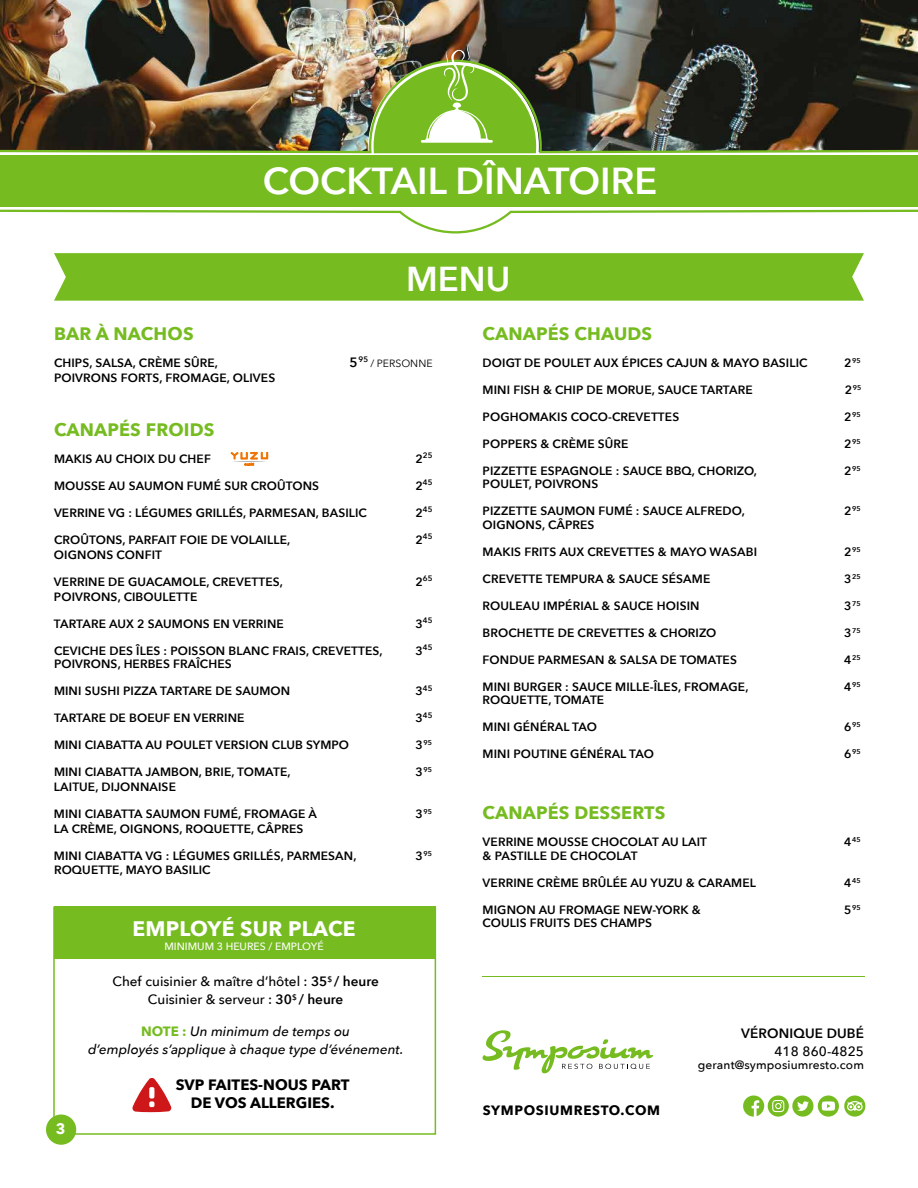
<style>
.page{position:relative;width:918px;height:1188px;background:#fff}
.page>*{position:absolute;margin:0;border:0;box-sizing:border-box;transform-origin:0 0}
.t1{font:600 37.5px "Avenir Next";color:#fff}
.t2{font:600 34.5px "Avenir Next";color:#fff}
.t3{font:700 21px "Avenir Next";letter-spacing:.01em;color:#fff}
.t4{font:700 18px "Avenir Next";letter-spacing:.01em;color:#76bc21}
.t5{font:700 15px/18px "Avenir Next";color:#000;text-align:center}
.t6{font:700 15px "Avenir Next";color:#fff}
.t7{font:500 13.5px/18px "Avenir Next";color:#000;text-align:center}
.t8{font:italic 500 13.5px/18px "Avenir Next";color:#000;text-align:center}
.t9{font:700 13.5px "Avenir Next";letter-spacing:.05em;color:#000}
.t10{font:600 13.5px "Avenir Next";letter-spacing:.01em;color:#000}
.t11{font:600 12px "Avenir Next";letter-spacing:.01em;color:#000}
.t12{font:500 12px "Avenir Next";letter-spacing:.01em;color:#000}
.t13{font:500 10.5px "Avenir Next";color:#fff}
.t14{font:10.5px "Avenir Next";color:#000}
.t15{font:600 7.8px "Avenir Next";letter-spacing:.01em;color:#000}
.t16{font:600 7.05px "Avenir Next";letter-spacing:.01em;color:#000}
.s1{font-weight:600;font-size:13.5px}
.s2{font-size:12px}
.s3{font-weight:600}
.s4{font-weight:700;font-style:normal;color:#76bc21}
</style>
<div class="page">
<img style="left:0;top:0;width:918px;height:60px">
<svg style="left:368px;top:61px;width:171px;height:172px"></svg>
<div style="left:0;top:156px;width:918px;height:51px;background:#76bc21"></div>
<img style="left:0;top:60px;width:918px;height:93px">
<svg style="left:0;top:210px;width:918px;height:24px"></svg>
<img style="left:374px;top:44px;width:162px;height:109px">
<div style="left:54px;top:907px;width:381px;height:52px;background:#76bc21"></div>
<div style="left:54px;top:253px;width:810px;height:48px;background:#76bc21"></div>
<div style="left:53px;top:907px;width:383px;height:228px;border:2px solid #76bc21"></div>
<svg style="left:132px;top:1078px;width:40px;height:34px"></svg>
<svg style="left:743px;top:1095px;width:122px;height:22px"></svg>
<svg style="left:482px;top:1030px;width:171px;height:43px"></svg>
<hr style="left:482px;top:976px;width:383px;height:1px;background:#76bc21">
<svg style="left:231px;top:452px;width:37px;height:13px"></svg>
<div style="left:46px;top:1115px;width:30px;height:30px;background:#76bc21;border-radius:50%"></div>
<h1 class="t1" style="left:263px;top:149px;width:396px">COCKTAIL DÎNATOIRE</h1>
<h2 class="t2" style="left:406px;top:250px;width:106px">MENU</h2>
<h3 class="t4" style="left:54px;top:322px;width:141px">BAR À NACHOS</h3>
<p class="t11" style="left:54px;top:352px;width:166px">CHIPS, SALSA, CRÈME SÛRE,</p>
<p class="t14" style="left:349px;top:354px;width:85px"><span class="s1">5</span><sup>95</sup> / PERSONNE</p>
<p class="t11" style="left:54px;top:367px;width:223px">POIVRONS FORTS, FROMAGE, OLIVES</p>
<h3 class="t4" style="left:54px;top:418px;width:162px">CANAPÉS FROIDS</h3>
<p class="t11" style="left:54px;top:448px;width:158px">MAKIS AU CHOIX DU CHEF</p>
<p class="t15" style="left:416px;top:449px;width:19px"><span class="s2">2</span>25</p>
<p class="t11" style="left:54px;top:475px;width:267px">MOUSSE AU SAUMON FUMÉ SUR CROÛTONS</p>
<p class="t15" style="left:416px;top:476px;width:19px"><span class="s2">2</span>45</p>
<p class="t11" style="left:54px;top:502px;width:315px">VERRINE VG : LÉGUMES GRILLÉS, PARMESAN, BASILIC</p>
<p class="t15" style="left:416px;top:503px;width:19px"><span class="s2">2</span>45</p>
<p class="t11" style="left:54px;top:529px;width:238px">CROÛTONS, PARFAIT FOIE DE VOLAILLE,</p>
<p class="t15" style="left:416px;top:530px;width:19px"><span class="s2">2</span>45</p>
<p class="t11" style="left:54px;top:544px;width:110px">OIGNONS CONFIT</p>
<p class="t11" style="left:54px;top:571px;width:230px">VERRINE DE GUACAMOLE, CREVETTES,</p>
<p class="t15" style="left:415px;top:572px;width:19px"><span class="s2">2</span>65</p>
<p class="t11" style="left:54px;top:586px;width:145px">POIVRONS, CIBOULETTE</p>
<p class="t11" style="left:54px;top:613px;width:231px">TARTARE AUX 2 SAUMONS EN VERRINE</p>
<p class="t15" style="left:415px;top:614px;width:19px"><span class="s2">3</span>45</p>
<p class="t11" style="left:54px;top:640px;width:330px">CEVICHE DES ÎLES : POISSON BLANC FRAIS, CREVETTES,</p>
<p class="t15" style="left:416px;top:641px;width:19px"><span class="s2">3</span>45</p>
<p class="t11" style="left:54px;top:654px;width:179px">POIVRONS, HERBES FRAÎCHES</p>
<p class="t11" style="left:54px;top:681px;width:238px">MINI SUSHI PIZZA TARTARE DE SAUMON</p>
<p class="t15" style="left:416px;top:681px;width:19px"><span class="s2">3</span>45</p>
<p class="t11" style="left:54px;top:708px;width:192px">TARTARE DE BOEUF EN VERRINE</p>
<p class="t15" style="left:416px;top:708px;width:19px"><span class="s2">3</span>45</p>
<p class="t11" style="left:54px;top:735px;width:297px">MINI CIABATTA AU POULET VERSION CLUB SYMPO</p>
<p class="t16" style="left:416px;top:737px;width:18px"><span class="s2">3</span>95</p>
<p class="t11" style="left:54px;top:762px;width:238px">MINI CIABATTA JAMBON, BRIE, TOMATE,</p>
<p class="t16" style="left:416px;top:764px;width:18px"><span class="s2">3</span>95</p>
<p class="t11" style="left:54px;top:777px;width:123px">LAITUE, DIJONNAISE</p>
<p class="t11" style="left:54px;top:804px;width:264px">MINI CIABATTA SAUMON FUMÉ, FROMAGE À</p>
<p class="t16" style="left:415px;top:806px;width:18px"><span class="s2">3</span>95</p>
<p class="t11" style="left:54px;top:819px;width:251px">LA CRÈME, OIGNONS, ROQUETTE, CÂPRES</p>
<p class="t11" style="left:54px;top:846px;width:304px">MINI CIABATTA VG : LÉGUMES GRILLÉS, PARMESAN,</p>
<p class="t16" style="left:415px;top:848px;width:18px"><span class="s2">3</span>95</p>
<p class="t11" style="left:54px;top:859px;width:158px">ROQUETTE, MAYO BASILIC</p>
<h3 class="t3" style="left:133px;top:916px;width:225px">EMPLOYÉ SUR PLACE</h3>
<p class="t13" style="left:164px;top:940px;width:161px">MINIMUM 3 HEURES / EMPLOYÉ</p>
<p class="t6" style="left:56px;top:1120px;width:11px">3</p>
<p class="t7" style="left:112px;top:972px;width:268px">Chef cuisinier &amp; maître d’hôtel : <span class="s3">35</span><sup>$</sup> <span class="s3">/ heure<br></span>Cuisinier &amp; serveur : <span class="s3">30</span><sup>$</sup> <span class="s3">/ heure</span></p>
<p class="t8" style="left:88px;top:1022px;width:317px"><span class="s4">NOTE :</span> Un minimum de temps ou<br>d’employés s’applique à chaque type d’événement.</p>
<p class="t5" style="left:176px;top:1075px;width:175px">SVP FAITES-NOUS PART<br>DE VOS ALLERGIES.</p>
<h3 class="t4" style="left:483px;top:322px;width:171px">CANAPÉS CHAUDS</h3>
<p class="t11" style="left:483px;top:352px;width:326px">DOIGT DE POULET AUX ÉPICES CAJUN &amp; MAYO BASILIC</p>
<p class="t16" style="left:844px;top:354px;width:18px"><span class="s2">2</span>95</p>
<p class="t11" style="left:483px;top:379px;width:272px">MINI FISH &amp; CHIP DE MORUE, SAUCE TARTARE</p>
<p class="t16" style="left:845px;top:381px;width:18px"><span class="s2">2</span>95</p>
<p class="t11" style="left:483px;top:406px;width:198px">POGHOMAKIS COCO-CREVETTES</p>
<p class="t16" style="left:844px;top:408px;width:18px"><span class="s2">2</span>95</p>
<p class="t11" style="left:483px;top:433px;width:147px">POPPERS &amp; CRÈME SÛRE</p>
<p class="t16" style="left:844px;top:435px;width:18px"><span class="s2">2</span>95</p>
<p class="t11" style="left:483px;top:460px;width:276px">PIZZETTE ESPAGNOLE : SAUCE BBQ, CHORIZO,</p>
<p class="t16" style="left:844px;top:462px;width:18px"><span class="s2">2</span>95</p>
<p class="t11" style="left:483px;top:474px;width:117px">POULET, POIVRONS</p>
<p class="t11" style="left:483px;top:501px;width:264px">PIZZETTE SAUMON FUMÉ : SAUCE ALFREDO,</p>
<p class="t16" style="left:844px;top:503px;width:18px"><span class="s2">2</span>95</p>
<p class="t11" style="left:483px;top:514px;width:113px">OIGNONS, CÂPRES</p>
<p class="t11" style="left:483px;top:541px;width:276px">MAKIS FRITS AUX CREVETTES &amp; MAYO WASABI</p>
<p class="t16" style="left:844px;top:543px;width:18px"><span class="s2">2</span>95</p>
<p class="t11" style="left:483px;top:568px;width:229px">CREVETTE TEMPURA &amp; SAUCE SÉSAME</p>
<p class="t16" style="left:844px;top:570px;width:18px"><span class="s2">3</span>25</p>
<p class="t11" style="left:483px;top:595px;width:218px">ROULEAU IMPÉRIAL &amp; SAUCE HOISIN</p>
<p class="t16" style="left:844px;top:597px;width:18px"><span class="s2">3</span>75</p>
<p class="t11" style="left:483px;top:622px;width:235px">BROCHETTE DE CREVETTES &amp; CHORIZO</p>
<p class="t16" style="left:844px;top:624px;width:18px"><span class="s2">3</span>75</p>
<p class="t11" style="left:483px;top:649px;width:256px">FONDUE PARMESAN &amp; SALSA DE TOMATES</p>
<p class="t16" style="left:844px;top:651px;width:18px"><span class="s2">4</span>25</p>
<p class="t11" style="left:483px;top:676px;width:267px">MINI BURGER : SAUCE MILLE-ÎLES, FROMAGE,</p>
<p class="t16" style="left:844px;top:678px;width:18px"><span class="s2">4</span>95</p>
<p class="t11" style="left:483px;top:690px;width:123px">ROQUETTE, TOMATE</p>
<p class="t11" style="left:483px;top:717px;width:116px">MINI GÉNÉRAL TAO</p>
<p class="t16" style="left:844px;top:719px;width:18px"><span class="s2">6</span>95</p>
<p class="t11" style="left:483px;top:744px;width:173px">MINI POUTINE GÉNÉRAL TAO</p>
<p class="t16" style="left:844px;top:746px;width:18px"><span class="s2">6</span>95</p>
<h3 class="t4" style="left:483px;top:802px;width:184px">CANAPÉS DESSERTS</h3>
<p class="t11" style="left:483px;top:832px;width:226px">VERRINE MOUSSE CHOCOLAT AU LAIT</p>
<p class="t16" style="left:844px;top:834px;width:18px"><span class="s2">4</span>45</p>
<p class="t11" style="left:483px;top:845px;width:156px">&amp; PASTILLE DE CHOCOLAT</p>
<p class="t11" style="left:483px;top:872px;width:275px">VERRINE CRÈME BRÛLÉE AU YUZU &amp; CARAMEL</p>
<p class="t16" style="left:844px;top:874px;width:18px"><span class="s2">4</span>45</p>
<p class="t11" style="left:483px;top:899px;width:220px">MIGNON AU FROMAGE NEW-YORK &amp;</p>
<p class="t16" style="left:844px;top:901px;width:18px"><span class="s2">5</span>95</p>
<p class="t11" style="left:483px;top:913px;width:171px">COULIS FRUITS DES CHAMPS</p>
<p class="t9" style="left:483px;top:1102px;width:179px">SYMPOSIUMRESTO.COM</p>
<p class="t10" style="left:741px;top:1021px;width:124px">VÉRONIQUE DUBÉ</p>
<p class="t7" style="left:774px;top:1042px;width:91px">418 860-4825</p>
<p class="t12" style="left:698px;top:1058px;width:168px">gerant@symposiumresto.com</p>
</div>
